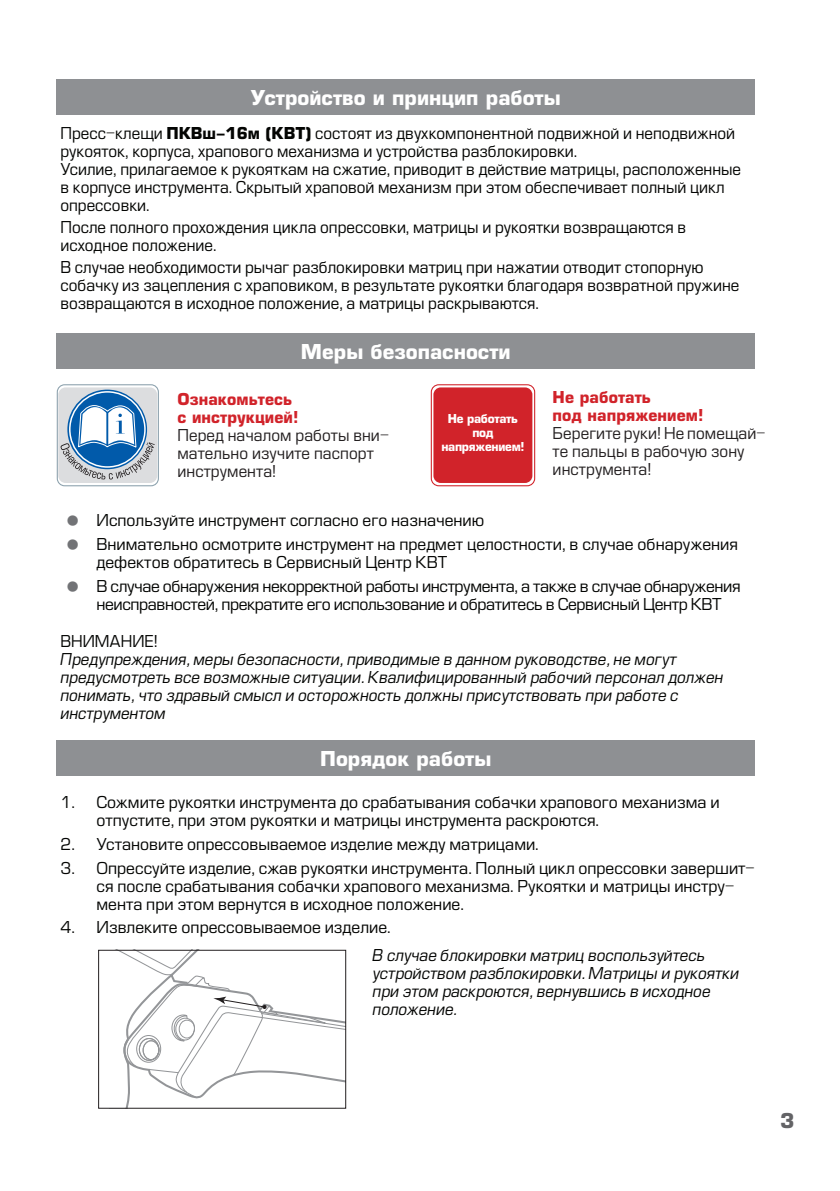
<style>
.page{position:relative;width:840px;height:1191px;background:#fff}
.page>*{position:absolute;margin:0;border:0;box-sizing:border-box;transform-origin:0 0}
.t1{font:700 20px "Europe";color:#fff}
.t2{font:700 20px "Europe";color:#636366}
.t3{font:16px/18px "Europe";color:#040503}
.t4{font:italic 16px/18px "Europe";color:#040503}
.t5{font:16px/18px "Europe";letter-spacing:-.025em;color:#040503}
.t6{font:16px/18px "Europe";letter-spacing:.005em;color:#231f20}
.t7{font:700 16px/18px "Europe";letter-spacing:.005em;color:#d1232a}
.t8{font:700 12px/14px "Europe";letter-spacing:-.025em;color:#fff;text-align:center}
.s1{font-weight:700}
.s2{font-size:48px;color:#727376}
</style>
<div class="page">
<div style="left:57px;top:79px;width:697px;height:36px;background:#8e9093"></div>
<div style="left:57px;top:740px;width:697px;height:36px;background:#8e9093"></div>
<div style="left:57px;top:333px;width:697px;height:35px;background:#8e9093"></div>
<div style="left:433px;top:387px;width:99px;height:96px;background:#d1232a;border-radius:7px"></div>
<div style="left:430px;top:384px;width:105px;height:102px;border:1px solid #d1232a;border-radius:7px"></div>
<div style="left:58px;top:387px;width:99px;height:96px;background:#dcdddf;border-radius:7px"></div>
<div style="left:57px;top:384px;width:102px;height:102px;border:1px solid #8ca1ad;border-radius:7px"></div>
<svg style="left:67px;top:389px;width:80px;height:80px"></svg>
<svg style="left:60px;top:404px;width:95px;height:75px"></svg>
<svg style="left:119px;top:951px;width:225px;height:155px"></svg>
<div style="left:98px;top:949px;width:248px;height:159px;border:1px solid #231f20"></div>
<p class="t1" style="left:251px;top:86px;width:311px">Устройство и принцип работы</p>
<p class="t3" style="left:60px;top:124px;width:681px">Пресс-клещи <span class="s1">ПКВш-16м (КВТ)</span> состоят из двухкомпонентной подвижной и неподвижной рукояток, корпуса, храпового механизма и устройства разблокировки.<br>Усилие, прилагаемое к рукояткам на сжатие, приводит в действие матрицы, расположенные в корпусе инструмента. Скрытый храповой механизм при этом обеспечивает полный цикл опрессовки.</p>
<p class="t3" style="left:60px;top:218px;width:627px">После полного прохождения цикла опрессовки, матрицы и рукоятки возвращаются в исходное положение.</p>
<p class="t3" style="left:60px;top:258px;width:680px">В случае необходимости рычаг разблокировки матриц при нажатии отводит стопорную собачку из зацепления с храповиком, в результате рукоятки благодаря возвратной пружине возвращаются в исходное положение, а матрицы раскрываются.</p>
<p class="t1" style="left:301px;top:339px;width:211px">Меры безопасности</p>
<p class="t7" style="left:177px;top:390px;width:122px">Ознакомьтесь с инструкцией!</p>
<p class="t6" style="left:177px;top:426px;width:213px">Перед началом работы вни&shy;мательно изучите паспорт инструмента!</p>
<p class="t8" style="left:441px;top:411px;width:85px">Не работать под напряжением!</p>
<p class="t7" style="left:552px;top:388px;width:152px">Не работать<br>под напряжением!</p>
<p class="t6" style="left:552px;top:424px;width:214px">Берегите руки! Не помещай&shy;те пальцы в рабочую зону инструмента!</p>
<p class="t3" style="left:57px;top:512px;width:429px"><span class="s2">•</span> Используйте инструмент согласно его назначению</p>
<p class="t3" style="left:96px;top:535px;width:642px;text-indent:-40px"><span class="s2">•</span> Внимательно осмотрите инструмент на предмет целостности, в случае обнаружения дефектов обратитесь в Сервисный Центр КВТ</p>
<p class="t5" style="left:96px;top:577px;width:645px;text-indent:-40px"><span class="s2">•</span> В случае обнаружения некорректной работы инструмента, а также в случае обнаружения неисправностей, прекратите его использование и обратитесь в Сервисный Центр КВТ</p>
<p class="t3" style="left:60px;top:632px;width:99px">ВНИМАНИЕ!</p>
<p class="t4" style="left:60px;top:650px;width:664px">Предупреждения, меры безопасности, приводимые в данном руководстве, не могут предусмотреть все возможные ситуации. Квалифицированный рабочий персонал должен понимать, что здравый смысл и осторожность должны присутствовать при работе с инструментом</p>
<p class="t1" style="left:320px;top:747px;width:173px">Порядок работы</p>
<p class="t3" style="left:96px;top:793px;width:624px;text-indent:-36px">1. Сожмите рукоятки инструмента до срабатывания собачки храпового механизма и отпустите, при этом рукоятки и матрицы инструмента раскроются.</p>
<p class="t3" style="left:60px;top:835px;width:479px">2. Установите опрессовываемое изделие между матрицами.</p>
<p class="t3" style="left:96px;top:859px;width:659px;text-indent:-36px">3. Опрессуйте изделие, сжав рукоятки инструмента. Полный цикл опрессовки завершит&shy;ся после срабатывания собачки храпового механизма. Рукоятки и матрицы инстру&shy;мента при этом вернутся в исходное положение.</p>
<p class="t3" style="left:60px;top:918px;width:332px">4. Извлеките опрессовываемое изделие.</p>
<p class="t4" style="left:372px;top:946px;width:367px">В случае блокировки матриц воспользуйтесь устройством разблокировки. Матрицы и рукоятки при этом раскроются, вернувшись в исходное положение.</p>
<p class="t2" style="left:779px;top:1108px;width:16px">3</p>
</div>
